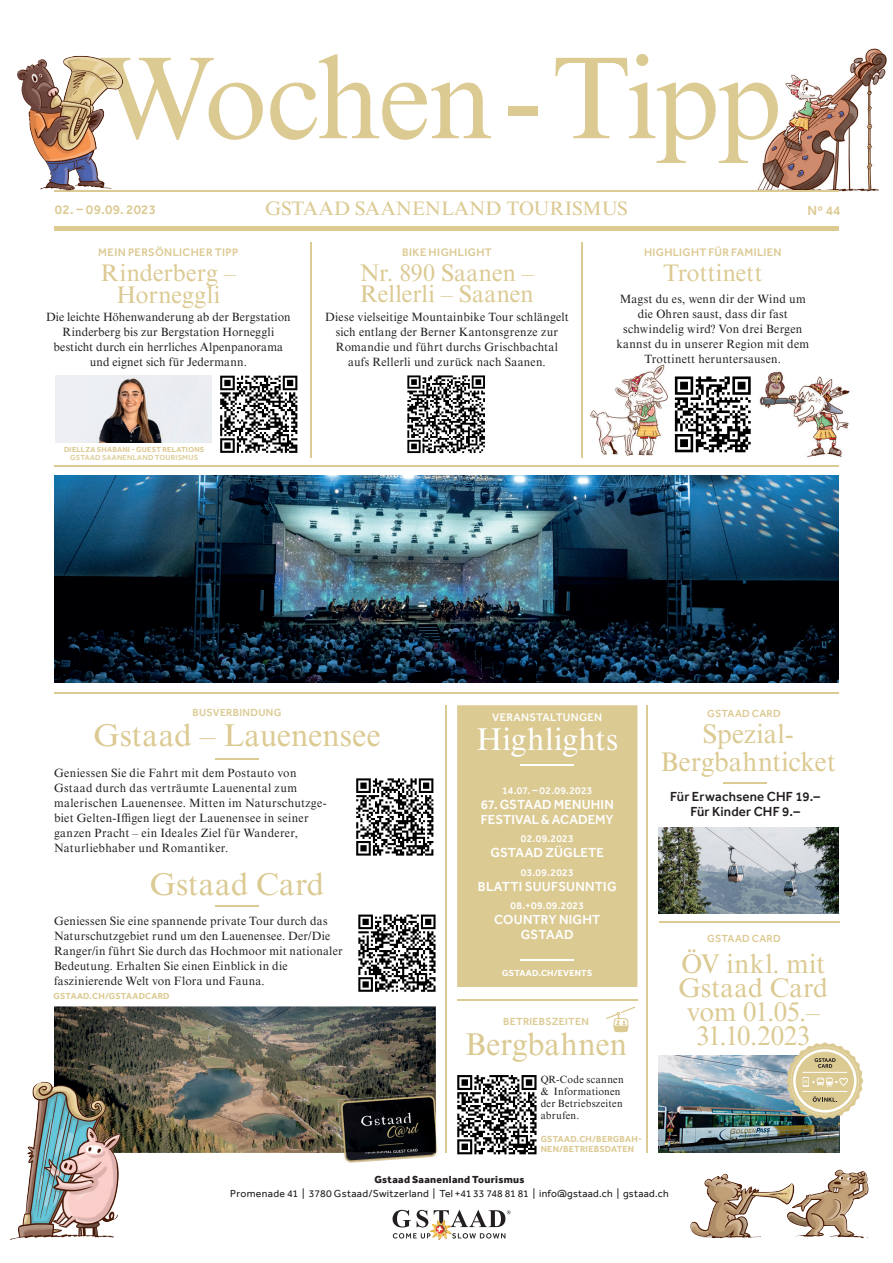
<style>
.page{position:relative;width:893px;height:1263px;background:#fff}
.page>*{position:absolute;margin:0;border:0;box-sizing:border-box;transform-origin:0 0}
.t1{font:117px "Times NRMT Pro";letter-spacing:-.02em;color:#dcca93}
.t2{font:31.5px "Times NRMT Pro";letter-spacing:.005em;color:#dcca93}
.t3{font:31.5px "Times NRMT Pro";letter-spacing:.01em;color:#fff}
.t4{font:27px/24px "Times NRMT Pro";color:#dcca93;text-align:center}
.t5{font:24px/22.5px "Times NRMT Pro";color:#dcca93;text-align:center}
.t6{font:19.5px "Times NRMT Pro";color:#dcca93}
.t7{font:500 13.5px/15px "Effra";letter-spacing:.01em;color:#fff}
.t8{font:500 13.5px/15px "Effra";letter-spacing:.015em;color:#231f20;text-align:center}
.t9{font:500 13.5px "Effra";letter-spacing:.015em;color:#dcca93}
.t10{font:12px/15px "Times NRMT Pro";letter-spacing:.025em;color:#231f20;text-align:center}
.t11{font:500 11.25px "Effra";letter-spacing:.03em;color:#dcca93}
.t12{font:500 11.25px "Effra";letter-spacing:.025em;color:#fff}
.t13{font:500 10.65px "Effra";letter-spacing:.025em;color:#dcca93}
.t14{font:10.5px "Effra";letter-spacing:.025em;color:#231f20}
.t15{font:10.5px/12.3px "Times NRMT Pro";letter-spacing:.03em;color:#231f20}
.t16{font:500 10.5px "Effra";letter-spacing:.02em;color:#fff}
.t17{font:800 10.5px "Effra";letter-spacing:.03em;color:#231f20}
.t18{font:700 9px/10.5px "Effra";letter-spacing:.025em;color:#dcca93}
.t19{font:700 9px "Effra";letter-spacing:.025em;color:#fff}
.t20{font:700 7.5px "Effra";letter-spacing:.03em;color:#dcca93}
.t21{font:500 7.5px "Effra";letter-spacing:.03em;color:#dcca93}
</style>
<div class="page">
<img style="left:590px;top:364px;width:78px;height:92px">
<img style="left:54px;top:1006px;width:382px;height:147px">
<svg style="left:358px;top:914px;width:78px;height:78px"></svg>
<hr style="left:215px;top:905px;width:44px;height:2px;background:#dcca93">
<img style="left:759px;top:371px;width:91px;height:87px">
<svg style="left:674px;top:376px;width:72px;height:77px"></svg>
<svg style="left:675px;top:376px;width:76px;height:76px"></svg>
<img style="left:757px;top:48px;width:130px;height:144px">
<div style="left:457px;top:705px;width:180px;height:282px;background:#dcca93"></div>
<img style="left:659px;top:1056px;width:180px;height:97px">
<img style="left:658px;top:827px;width:180px;height:87px">
<hr style="left:54px;top:190px;width:785px;height:2px;background:#dcca93">
<hr style="left:54px;top:465px;width:785px;height:2px;background:#dcca93">
<hr style="left:457px;top:999px;width:180px;height:2px;background:#dcca93">
<hr style="left:659px;top:922px;width:180px;height:1px;background:#dcca93">
<hr style="left:521px;top:764px;width:53px;height:1px;background:#fff">
<hr style="left:521px;top:959px;width:53px;height:2px;background:#fff">
<hr style="left:54px;top:692px;width:785px;height:2px;background:#dcca93">
<hr style="left:310px;top:242px;width:2px;height:216px;background:#dcca93">
<hr style="left:581px;top:242px;width:2px;height:216px;background:#dcca93">
<hr style="left:54px;top:226px;width:785px;height:4px;background:#dcca93">
<hr style="left:445px;top:705px;width:2px;height:448px;background:#dcca93">
<hr style="left:646px;top:705px;width:2px;height:448px;background:#dcca93">
<svg style="left:606px;top:1006px;width:29px;height:26px"></svg>
<svg style="left:457px;top:1075px;width:80px;height:80px"></svg>
<svg style="left:457px;top:1075px;width:79px;height:79px"></svg>
<svg style="left:393px;top:1210px;width:18px;height:17px"></svg>
<svg style="left:417px;top:1210px;width:11px;height:17px"></svg>
<svg style="left:434px;top:1210px;width:77px;height:17px"></svg>
<svg style="left:393px;top:1233px;width:37px;height:5px"></svg>
<svg style="left:452px;top:1233px;width:53px;height:5px"></svg>
<img style="left:430px;top:1220px;width:22px;height:20px">
<hr style="left:723px;top:782px;width:44px;height:2px;background:#dcca93">
<svg style="left:786px;top:1042px;width:77px;height:77px"></svg>
<img style="left:344px;top:1136px;width:94px;height:27px">
<img style="left:338px;top:1093px;width:98px;height:30px">
<img style="left:340px;top:1123px;width:96px;height:30px">
<svg style="left:407px;top:375px;width:78px;height:78px"></svg>
<svg style="left:220px;top:375px;width:78px;height:78px"></svg>
<svg style="left:220px;top:376px;width:77px;height:77px"></svg>
<img style="left:11px;top:1082px;width:111px;height:157px">
<div style="left:55px;top:375px;width:156px;height:68px;background:#edeff3"></div>
<img style="left:98px;top:378px;width:64px;height:65px">
<div style="left:354px;top:776px;width:81px;height:82px;background:linear-gradient(to right,#fff,#fff)"></div>
<svg style="left:356px;top:778px;width:77px;height:77px"></svg>
<hr style="left:215px;top:758px;width:44px;height:2px;background:#dcca93">
<img style="left:54px;top:476px;width:784px;height:206px">
<img style="left:17px;top:58px;width:95px;height:133px">
<img style="left:690px;top:1170px;width:179px;height:68px">
<h1 class="t1" style="left:99px;top:28px;width:684px">Wochen - Tipp</h1>
<h3 class="t6" style="left:265px;top:197px;width:364px">GSTAAD SAANENLAND TOURISMUS</h3>
<p class="t9" style="left:55px;top:202px;width:103px">02. – 09.09. 2023</p>
<p class="t9" style="left:807px;top:202px;width:35px">Nº 44</p>
<p class="t11" style="left:98px;top:246px;width:142px">MEIN PERSÖNLICHER TIPP</p>
<h3 class="t5" style="left:101px;top:263px;width:136px">Rinderberg –<br>Horneggli</h3>
<p class="t10" style="left:46px;top:310px;width:246px">Die leichte Höhenwanderung ab der Bergstation Rinderberg bis zur Bergstation Horneggli besticht durch ein herrliches Alpenpanorama und eignet sich für Jedermann.</p>
<p class="t20" style="left:64px;top:445px;width:142px">DIELLZA SHABANI - GUEST RELATIONS</p>
<p class="t21" style="left:70px;top:453px;width:129px">GSTAAD SAANENLAND TOURISMUS</p>
<p class="t11" style="left:644px;top:246px;width:139px">HIGHLIGHT FÜR FAMILIEN</p>
<p class="t10" style="left:616px;top:292px;width:194px">Magst du es, wenn dir der Wind um die Ohren saust, dass dir fast schwindelig wird? Von drei Bergen kannst du in unserer Region mit dem<br>Trottinett heruntersausen.</p>
<p class="t11" style="left:402px;top:246px;width:91px">BIKE HIGHLIGHT</p>
<h3 class="t5" style="left:360px;top:263px;width:175px;line-height:21px;text-align:left">Nr. 890 Saanen –<br>Rellerli – Saanen</h3>
<h3 class="t5" style="left:663px;top:263px;width:101px">Trottinett</h3>
<p class="t10" style="left:325px;top:310px;width:245px">Diese vielseitige Mountainbike Tour schlängelt sich entlang der Berner Kantonsgrenze zur Romandie und führt durchs Grischbachtal aufs Rellerli und zurück nach Saanen.</p>
<p class="t13" style="left:193px;top:706px;width:90px">BUSVERBINDUNG</p>
<h2 class="t2" style="left:93px;top:717px;width:289px">Gstaad – Lauenensee</h2>
<p class="t10" style="left:54px;top:766px;width:274px;text-align:left">Geniessen Sie die Fahrt mit dem Postauto von Gstaad durch das verträumte Lauenental zum malerischen Lauenensee. Mitten im Naturschutzge&shy;biet Gelten-Iffigen liegt der Lauenensee in seiner ganzen Pracht – ein Ideales Ziel für Wanderer, Naturliebhaber und Romantiker.</p>
<h2 class="t2" style="left:150px;top:865px;width:176px">Gstaad Card</h2>
<p class="t10" style="left:54px;top:914px;width:290px;text-align:left">Geniessen Sie eine spannende private Tour durch das Naturschutzgebiet rund um den Lauenensee. Der/Die Ranger/in führt Sie durch das Hochmoor mit nationaler Bedeutung. Erhalten Sie einen Einblick in die faszinierende Welt von Flora und Fauna.</p>
<p class="t18" style="left:54px;top:990px;width:118px">GSTAAD.CH/GSTAADCARD</p>
<p class="t12" style="left:492px;top:711px;width:112px">VERANSTALTUNGEN</p>
<h2 class="t3" style="left:476px;top:720px;width:143px">Highlights</h2>
<p class="t16" style="left:502px;top:784px;width:92px">14.07. – 02.09.2023</p>
<p class="t7" style="left:481px;top:797px;width:135px">67. GSTAAD MENUHIN<br>FESTIVAL &amp; ACADEMY</p>
<p class="t16" style="left:521px;top:832px;width:54px">02.09.2023</p>
<p class="t7" style="left:490px;top:845px;width:115px">GSTAAD ZÜGLETE</p>
<p class="t16" style="left:521px;top:866px;width:54px">03.09.2023</p>
<p class="t7" style="left:478px;top:878px;width:140px">BLATTI SUUFSUNNTIG</p>
<p class="t16" style="left:511px;top:899px;width:75px">08.+09.09.2023</p>
<p class="t7" style="left:494px;top:912px;width:108px;text-align:center">COUNTRY NIGHT<br>GSTAAD</p>
<p class="t19" style="left:502px;top:967px;width:91px">GSTAAD.CH/EVENTS</p>
<p class="t13" style="left:503px;top:1015px;width:87px">BETRIEBSZEITEN</p>
<h2 class="t2" style="left:465px;top:1026px;width:164px">Bergbahnen</h2>
<p class="t15" style="left:541px;top:1073px;width:85px">QR-Code scannen &amp; Informationen der Betriebszeiten abrufen.</p>
<p class="t18" style="left:541px;top:1133px;width:103px">GSTAAD.CH/BERGBAH-<br>NEN/BETRIEBSDATEN</p>
<p class="t13" style="left:707px;top:707px;width:75px">GSTAAD CARD</p>
<h3 class="t4" style="left:660px;top:721px;width:177px;line-height:28.5px">Spezial-<br>Bergbahnticket</h3>
<p class="t8" style="left:670px;top:789px;width:151px">Für Erwachsene CHF 19.–<br>Für Kinder CHF 9.–</p>
<p class="t13" style="left:707px;top:932px;width:75px">GSTAAD CARD</p>
<h3 class="t4" style="left:678px;top:953px;width:151px">ÖV inkl. mit<br>Gstaad Card vom 01.05.–<br>31.10.2023</h3>
<p class="t17" style="left:374px;top:1174px;width:152px">Gstaad Saanenland Tourismus</p>
<p class="t14" style="left:230px;top:1187px;width:440px">Promenade 41 | 3780 Gstaad/Switzerland | Tel +41 33 748 81 81 | info@gstaad.ch | gstaad.ch</p>
</div>
